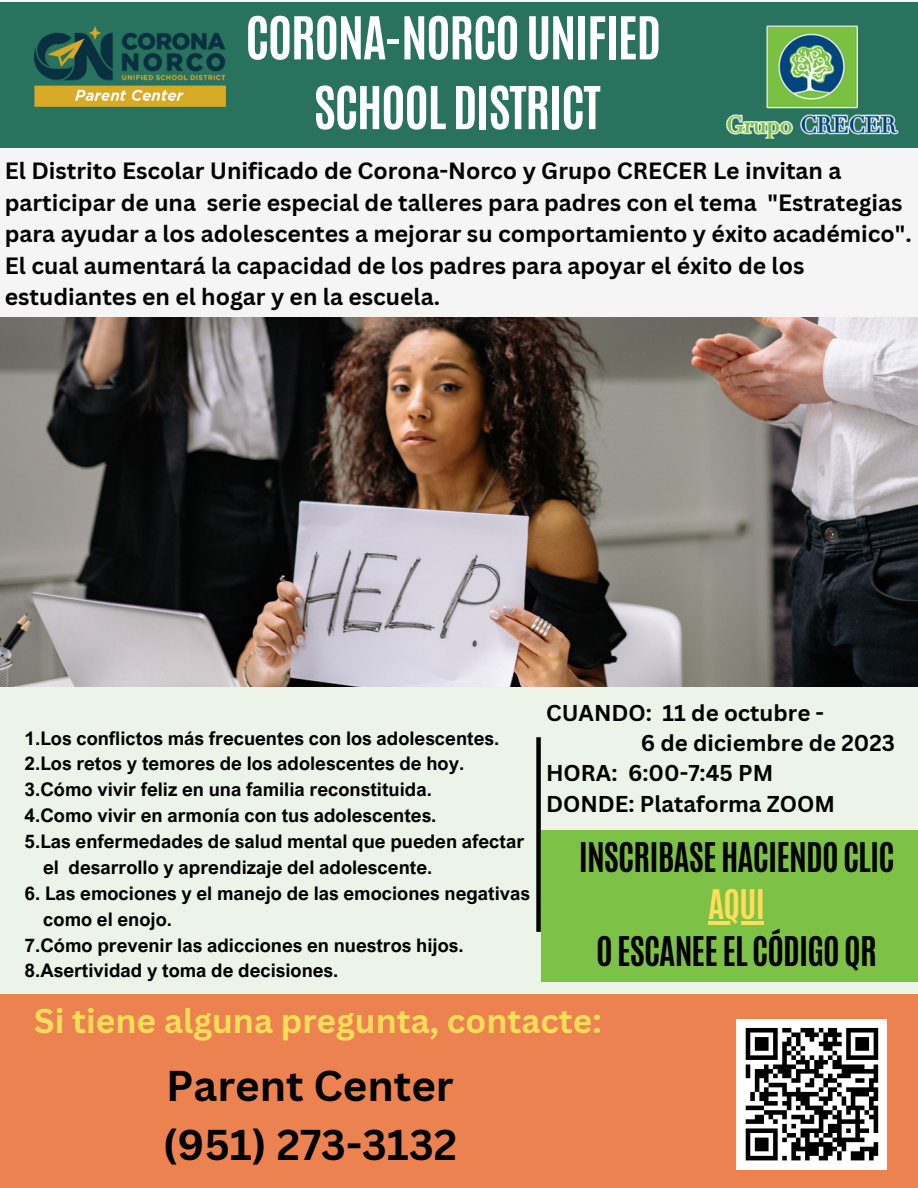
<style>
.page{position:relative;width:918px;height:1188px;background:#f5f5f5}
.page>*{position:absolute;margin:0;border:0;box-sizing:border-box;transform-origin:0 0}
.t1{font:700 50.25px "Antonio";letter-spacing:-.025em;color:#fff}
.t2{font:700 41.85px "Canva Sans";color:#000}
.t3{font:700 34.05px/47.2px "Antonio";letter-spacing:-.025em;color:#000;text-align:center}
.t4{font:700 33.45px "Canva Sans";color:#ffde59}
.t5{font:700 22.95px/31.5px "Canva Sans";color:#000}
.t6{font:700 22.35px "Canva Sans";color:#000}
.t7{font:700 18.75px "Arial Nova";color:#000}
.s1{color:#ffde59}
</style>
<div class="page">
<div style="left:0;top:2px;width:918px;height:146px;background:#29725d"></div>
<div style="left:0;top:675px;width:918px;height:320px;background:#ecf4e9"></div>
<img style="left:0;top:318px;width:918px;height:369px">
<img style="left:726px;top:25px;width:173px;height:114px">
<div style="left:541px;top:830px;width:377px;height:152px;background:#7dc246"></div>
<div style="left:0;top:995px;width:918px;height:193px;background:#ed8251"></div>
<div style="left:536px;top:737px;width:5px;height:195px;background:#000"></div>
<img style="left:34px;top:27px;width:191px;height:80px">
<div style="left:737px;top:1019px;width:150px;height:151px;background:#fff"></div>
<svg style="left:745px;top:1027px;width:134px;height:134px"></svg>
<svg style="left:708px;top:921px;width:56px;height:4px"></svg>
<p class="t1" style="left:245px;top:2px;width:417px">CORONA-NORCO UNIFIED</p>
<p class="t1" style="left:314px;top:72px;width:289px">SCHOOL DISTRICT</p>
<p class="t5" style="left:5px;top:155px;width:908px">El Distrito Escolar Unificado de Corona-Norco y Grupo CRECER Le invitan a participar de una serie especial de talleres para padres con el tema "Estrategias para ayudar a los adolescentes a mejorar su comportamiento y éxito académico".<br>El cual aumentará la capacidad de los padres para apoyar el éxito de los estudiantes en el hogar y en la escuela.</p>
<p class="t6" style="left:546px;top:697px;width:280px">CUANDO: 11 de octubre -</p>
<p class="t6" style="left:641px;top:727px;width:256px">6 de diciembre de 2023</p>
<p class="t6" style="left:546px;top:757px;width:229px">HORA: 6:00-7:45 PM</p>
<p class="t6" style="left:546px;top:788px;width:290px">DONDE: Plataforma ZOOM</p>
<p class="t3" style="left:579px;top:834px;width:317px">INSCRIBASE HACIENDO CLIC<br><span class="s1">AQUI</span></p>
<p class="t3" style="left:596px;top:928px;width:282px">O ESCANEEEL CÓDIGO QR</p>
<p class="t4" style="left:34px;top:998px;width:569px">Si tiene alguna pregunta, contacte:</p>
<p class="t2" style="left:166px;top:1057px;width:289px">Parent Center</p>
<p class="t2" style="left:163px;top:1115px;width:296px">(951) 273-3132</p>
<p class="t7" style="left:24px;top:726px;width:476px">1.Los conflictos más frecuentes con los adolescentes.</p>
<p class="t7" style="left:24px;top:752px;width:441px">2.Los retos y temores de los adolescentes de hoy.</p>
<p class="t7" style="left:24px;top:778px;width:409px">3.Cómo vivir feliz en una familia reconstituida.</p>
<p class="t7" style="left:24px;top:804px;width:414px">4.Como vivir en armonía con tus adolescentes.</p>
<p class="t7" style="left:24px;top:830px;width:501px">5.Las enfermedades de salud mental que pueden afectar</p>
<p class="t7" style="left:43px;top:856px;width:391px">el desarrollo y aprendizaje del adolescente.</p>
<p class="t7" style="left:24px;top:881px;width:507px">6. Las emociones y el manejo de las emociones negativas</p>
<p class="t7" style="left:43px;top:907px;width:130px">como el enojo.</p>
<p class="t7" style="left:24px;top:933px;width:441px">7.Cómo prevenir las adicciones en nuestros hijos.</p>
<p class="t7" style="left:24px;top:959px;width:315px">8.Asertividad y toma de decisiones.</p>
</div>
